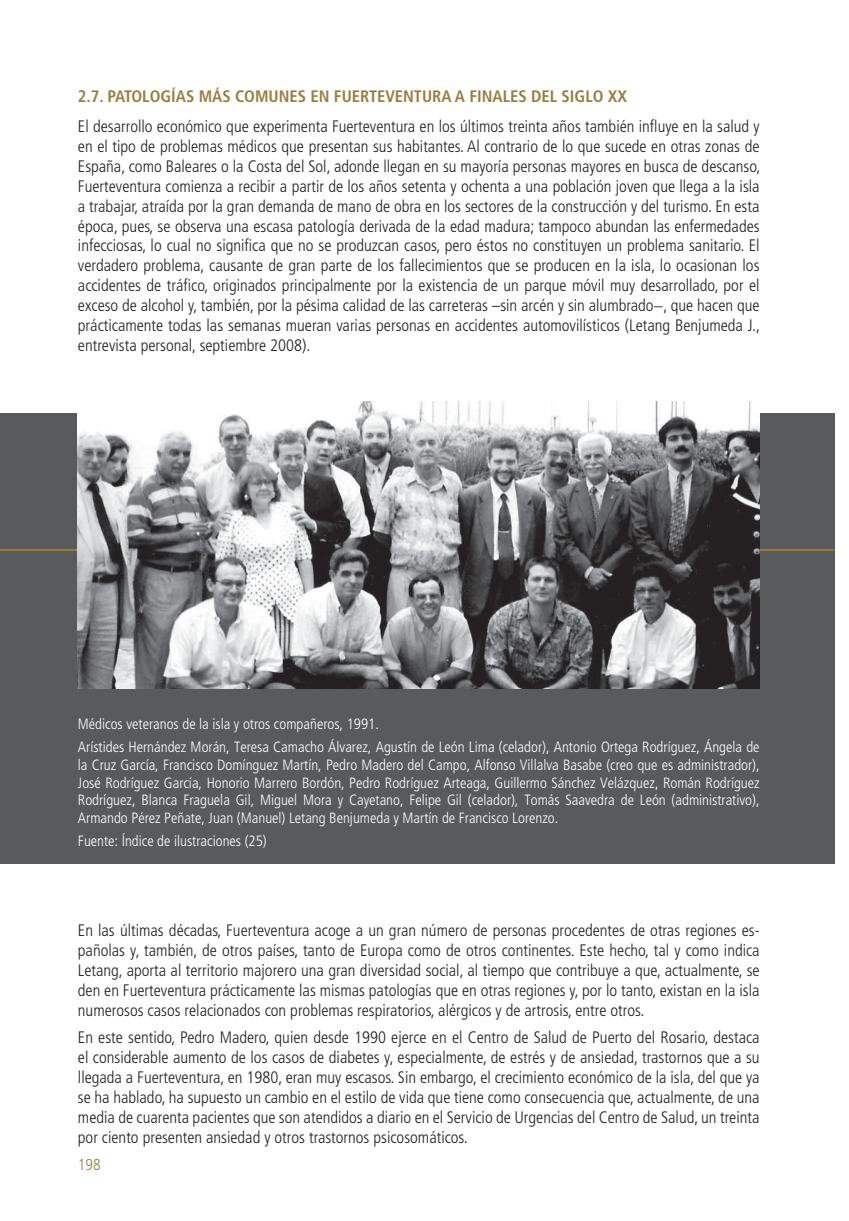
<style>
.page{position:relative;width:849px;height:1221px;background:#fff}
.page>*{position:absolute;margin:0;border:0;box-sizing:border-box;transform-origin:0 0}
.t1{font:300 condensed 16.62px/19.9px "Frutiger";color:#231f20;text-align:justify}
.t2{font:700 condensed 16.62px "Frutiger";color:#987f40}
.t3{font:300 condensed 15.75px "Frutiger";color:#987f40}
.t4{font:300 condensed 14.88px/17.8px "Frutiger";color:#fff}
</style>
<div class="page">
<div style="left:0;top:412px;width:833px;height:451px;background:#595a5b"></div>
<hr style="left:0;top:549px;width:833px;height:2px;background:#987f40">
<img style="left:78px;top:401px;width:681px;height:287px">
<p class="t2" style="left:78px;top:89px;width:550px">2.7. PATOLOGÍAS MÁS COMUNES EN FUERTEVENTURA A FINALES DEL SIGLO XX</p>
<p class="t1" style="left:78px;top:117px;width:683px">El desarrollo económico que experimenta Fuerteventura en los últimos treinta años también influye en la salud y en el tipo de problemas médicos que presentan sus habitantes. Al contrario de lo que sucede en otras zonas de España, como Baleares o la Costa del Sol, adonde llegan en su mayoría personas mayores en busca de descanso, Fuerteventura comienza a recibir a partir de los años setenta y ochenta a una población joven que llega a la isla a trabajar, atraída por la gran demanda de mano de obra en los sectores de la construcción y del turismo. En esta época, pues, se observa una escasa patología derivada de la edad madura; tampoco abundan las enfermedades infecciosas, lo cual no significa que no se produzcan casos, pero éstos no constituyen un problema sanitario. El verdadero problema, causante de gran parte de los fallecimientos que se producen en la isla, lo ocasionan los accidentes de tráfico, originados principalmente por la existencia de un parque móvil muy desarrollado, por el exceso de alcohol y, también, por la pésima calidad de las carreteras –sin arcén y sin alumbrado−, que hacen que prácticamente todas las semanas mueran varias personas en accidentes automovilísticos (Letang Benjumeda J., entrevista personal, septiembre 2008).</p>
<p class="t4" style="left:78px;top:713px;width:683px;line-height:22.8px">Médicos veteranos de la isla y otros compañeros, 1991.<br>Arístides Hernández Morán, Teresa Camacho Álvarez, Agustín de León Lima (celador), Antonio Ortega Rodríguez, Ángela de</p>
<p class="t4" style="left:78px;top:756px;width:683px;text-align:justify">la Cruz García, Francisco Domínguez Martín, Pedro Madero del Campo, Alfonso Villalva Basabe (creo que es administrador), José Rodríguez García, Honorio Marrero Bordón, Pedro Rodríguez Arteaga, Guillermo Sánchez Velázquez, Román Rodríguez Rodríguez, Blanca Fraguela Gil, Miguel Mora y Cayetano, Felipe Gil (celador), Tomás Saavedra de León (administrativo), Armando Pérez Peñate, Juan (Manuel) Letang Benjumeda y Martín de Francisco Lorenzo.</p>
<p class="t4" style="left:78px;top:833px;width:190px">Fuente: Índice de ilustraciones (25)</p>
<p class="t1" style="left:78px;top:921px;width:683px">En las últimas décadas, Fuerteventura acoge a un gran número de personas procedentes de otras regiones es&shy;pañolas y, también, de otros países, tanto de Europa como de otros continentes. Este hecho, tal y como indica Letang, aporta al territorio majorero una gran diversidad social, al tiempo que contribuye a que, actualmente, se den en Fuerteventura prácticamente las mismas patologías que en otras regiones y, por lo tanto, existan en la isla numerosos casos relacionados con problemas respiratorios, alérgicos y de artrosis, entre otros.</p>
<p class="t1" style="left:78px;top:1028px;width:683px">En este sentido, Pedro Madero, quien desde 1990 ejerce en el Centro de Salud de Puerto del Rosario, destaca el considerable aumento de los casos de diabetes y, especialmente, de estrés y de ansiedad, trastornos que a su llegada a Fuerteventura, en 1980, eran muy escasos. Sin embargo, el crecimiento económico de la isla, del que ya se ha hablado, ha supuesto un cambio en el estilo de vida que tiene como consecuencia que, actualmente, de una media de cuarenta pacientes que son atendidos a diario en el Servicio de Urgencias del Centro de Salud, un treinta por ciento presenten ansiedad y otros trastornos psicosomáticos.</p>
<p class="t3" style="left:78px;top:1158px;width:24px">198</p>
</div>
